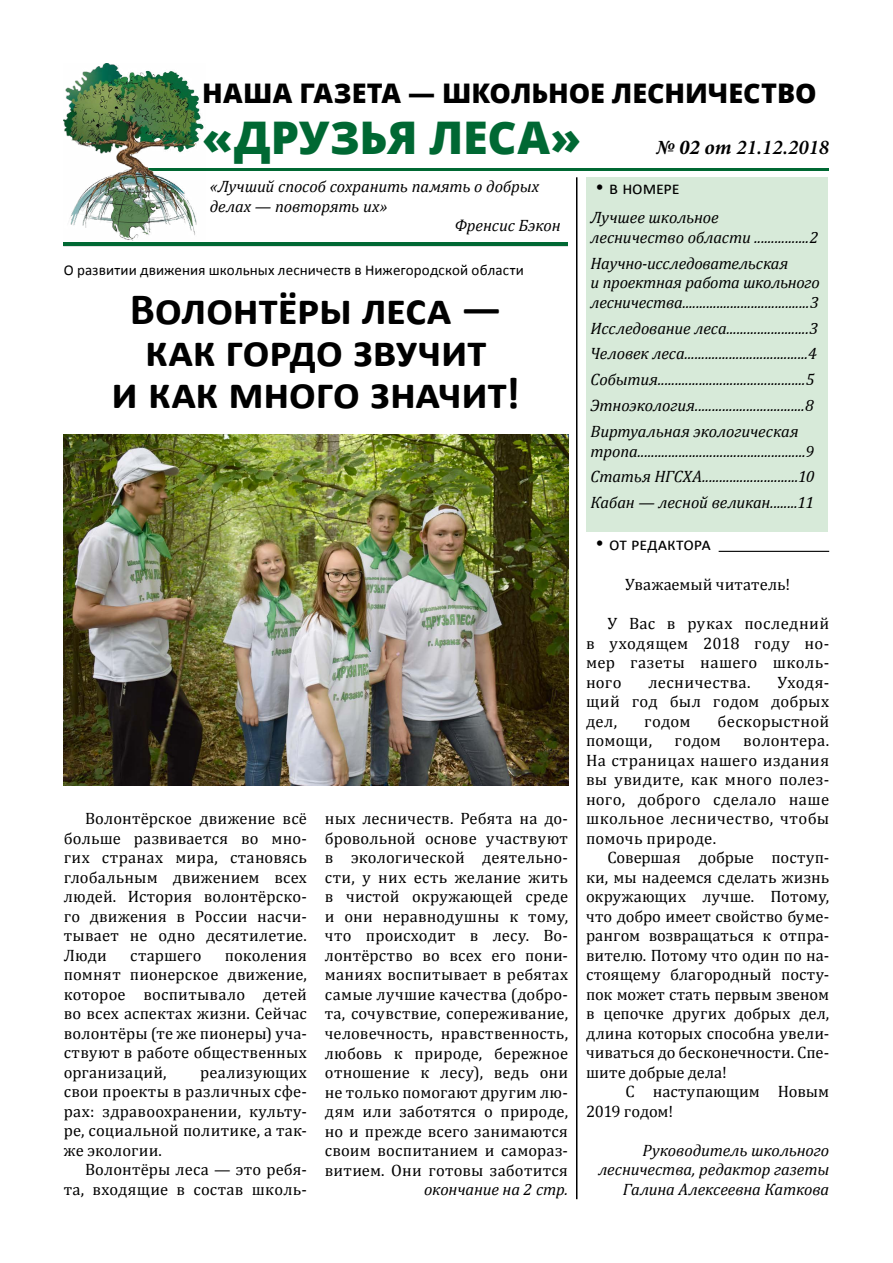
<style>
.page{position:relative;width:893px;height:1263px;background:#fff}
.page>*{position:absolute;margin:0;border:0;box-sizing:border-box;transform-origin:0 0}
.t1{font:700 45px/42px "Calibri";letter-spacing:-.01em;color:#000;text-align:center}
.t2{font:800 45px "Open Sans";letter-spacing:-.005em;color:#006833}
.t3{font:800 27px "Open Sans";letter-spacing:-.005em;color:#000}
.t4{font:italic 600 21px "Minion Pro";color:#000}
.t5{font:18px "Calibri";letter-spacing:.01em;color:#000}
.t6{font:16.5px/19.5px "Cambria";letter-spacing:.01em;color:#000;text-align:justify}
.t7{font:italic 16.5px/25.8px "Cambria";letter-spacing:-.01em;color:#000}
.t8{font:16.5px/19.5px "Cambria";letter-spacing:-.01em;color:#000}
.t9{font:15px "Calibri";letter-spacing:.01em;color:#000}
.s1{font-weight:700}
.s2{font-family:"Futura BT"}
</style>
<div class="page">
<div style="left:586px;top:177px;width:242px;height:355px;background:#d7ead9"></div>
<hr style="left:135px;top:168px;width:694px;height:3px;background:#006833">
<hr style="left:64px;top:243px;width:504px;height:3px;background:#006833">
<hr style="left:576px;top:177px;width:1px;height:1022px;background:#000">
<hr style="left:719px;top:551px;width:110px;height:1px;background:#000">
<img style="left:64px;top:64px;width:140px;height:176px">
<img style="left:64px;top:434px;width:504px;height:351px">
<h2 class="t3" style="left:202px;top:73px;width:616px">НАША ГАЗЕТА — ШКОЛЬНОЕ ЛЕСНИЧЕСТВО</h2>
<h1 class="t2" style="left:202px;top:104px;width:380px">«ДРУЗЬЯ ЛЕСА»</h1>
<p class="t4" style="left:656px;top:133px;width:175px"><span class="s1">№ 02 от</span> 21.12.2018</p>
<p class="t7" style="left:210px;top:173px;width:331px">«Лучший способ сохранить память о добрых</p>
<p class="t7" style="left:210px;top:193px;width:179px">делах — повторять их»</p>
<p class="t7" style="left:455px;top:212px;width:107px">Френсис Бэкон</p>
<p class="t9" style="left:64px;top:260px;width:462px">О развитии движения школьных лесничеств в Нижегородской области</p>
<h1 class="t1" style="left:111px;top:288px;width:410px">Волонтёры леса — как гордо звучит<br>и как много значит!</h1>
<p class="t6" style="left:64px;top:809px;width:245px;text-indent:21px">Волонтёрское движение всё больше развивается во мно&shy;гих странах мира, становясь глобальным движением всех людей. История волонтёрско&shy;го движения в России насчи&shy;тывает не одно десятилетие.<br>Люди</p>
<p class="t6" style="left:64px;top:945px;width:245px;text-indent:161px">поколения помнят пионерское движение, которое воспитывало детей во всех аспектах жизни. Сейчас волонтёры (те же пионеры) уча&shy;ствуют в работе общественных организаций,</p>
<p class="t6" style="left:130px;top:945px;width:73px">старшего</p>
<p class="t6" style="left:64px;top:1062px;width:245px;text-indent:136px">реализующих свои проекты в различных сфе&shy;рах: здравоохранении, культу&shy;ре, социальной политике, а так&shy;же экологии.</p>
<p class="t6" style="left:64px;top:1160px;width:245px;text-align:right">Волонтёры леса — это ребя&shy;та, входящие в состав школь-</p>
<p class="t6" style="left:325px;top:809px;width:245px">ных лесничеств. Ребята на до&shy;бровольной основе участвуют в экологической деятельно&shy;сти, у них есть желание жить в чистой окружающей среде и они неравнодушны к тому, что происходит в лесу. Во&shy;лонтёрство во всех его пони&shy;маниях воспитывает в ребятах самые лучшие качества (добро&shy;та, сочувствие, сопереживание, человечность, нравственность, любовь к природе, бережное отношение к лесу), ведь они не только помогают другим лю&shy;дям или заботятся о природе, но и прежде всего занимаются своим воспитанием и самораз&shy;витием. Они готовы заботится</p>
<p class="t7" style="left:424px;top:1176px;width:145px">окончание на 2 стр.</p>
<p class="t5" style="left:595px;top:176px;width:70px"><span class="s2">•</span> В НОМЕРЕ</p>
<p class="t7" style="left:591px;top:207px;width:229px;line-height:19.5px">Лучшее школьное<br>лесничество области ................2</p>
<p class="t7" style="left:591px;top:253px;width:231px;line-height:19.5px">Научно-исследовательская<br>и проектная работа школьного лесничества.....................................3</p>
<p class="t7" style="left:591px;top:314px;width:229px">Исследование леса........................3<br>Человек леса....................................4<br>События...........................................5<br>Этноэкология................................8<br>Виртуальная экологическая</p>
<p class="t7" style="left:591px;top:437px;width:225px;text-align:justify">тропа.................................................9<br>Статья НГСХА............................10<br>Кабан — лесной великан........11</p>
<p class="t5" style="left:595px;top:533px;width:118px"><span class="s2">•</span> ОТ редакто ра</p>
<p class="t6" style="left:625px;top:575px;width:167px">Уважаемый читатель!</p>
<p class="t6" style="left:586px;top:614px;width:245px;text-indent:21px">У Вас в руках последний в уходящем 2018 году но&shy;мер газеты нашего школь&shy;ного</p>
<p class="t6" style="left:586px;top:672px;width:245px;text-indent:191px">Уходя&shy;щий год был годом добрых дел,</p>
<p class="t6" style="left:648px;top:672px;width:104px">лесничества.</p>
<p class="t6" style="left:644px;top:711px;width:48px">годом</p>
<p class="t6" style="left:717px;top:711px;width:113px">бескорыстной</p>
<p class="t6" style="left:586px;top:731px;width:68px">помощи,</p>
<p class="t6" style="left:674px;top:731px;width:48px">годом</p>
<p class="t6" style="left:586px;top:731px;width:245px;text-indent:157px">волонтера.<br>На страницах нашего издания вы увидите, как много полез&shy;ного, доброго сделало наше школьное лесничество, чтобы помочь природе.</p>
<p class="t6" style="left:586px;top:848px;width:245px;text-indent:21px">Совершая добрые поступ&shy;ки, мы надеемся сделать жизнь окружающих лучше. Потому, что добро имеет свойство буме&shy;рангом возвращаться к отпра&shy;вителю. Потому что один по на&shy;стоящему благородный посту&shy;пок может стать первым звеном в цепочке других добрых дел, длина которых способна увели&shy;чиваться до бесконечности. Спе&shy;шите добрые дела!</p>
<p class="t8" style="left:586px;top:1082px;width:245px;text-indent:39px">С наступающим Новым<br>2019 годом!</p>
<p class="t7" style="left:598px;top:1140px;width:232px;line-height:19.5px;text-align:right">Руководитель школьного лесничества, редактор газеты<br>Галина Алексеевна Каткова</p>
</div>
